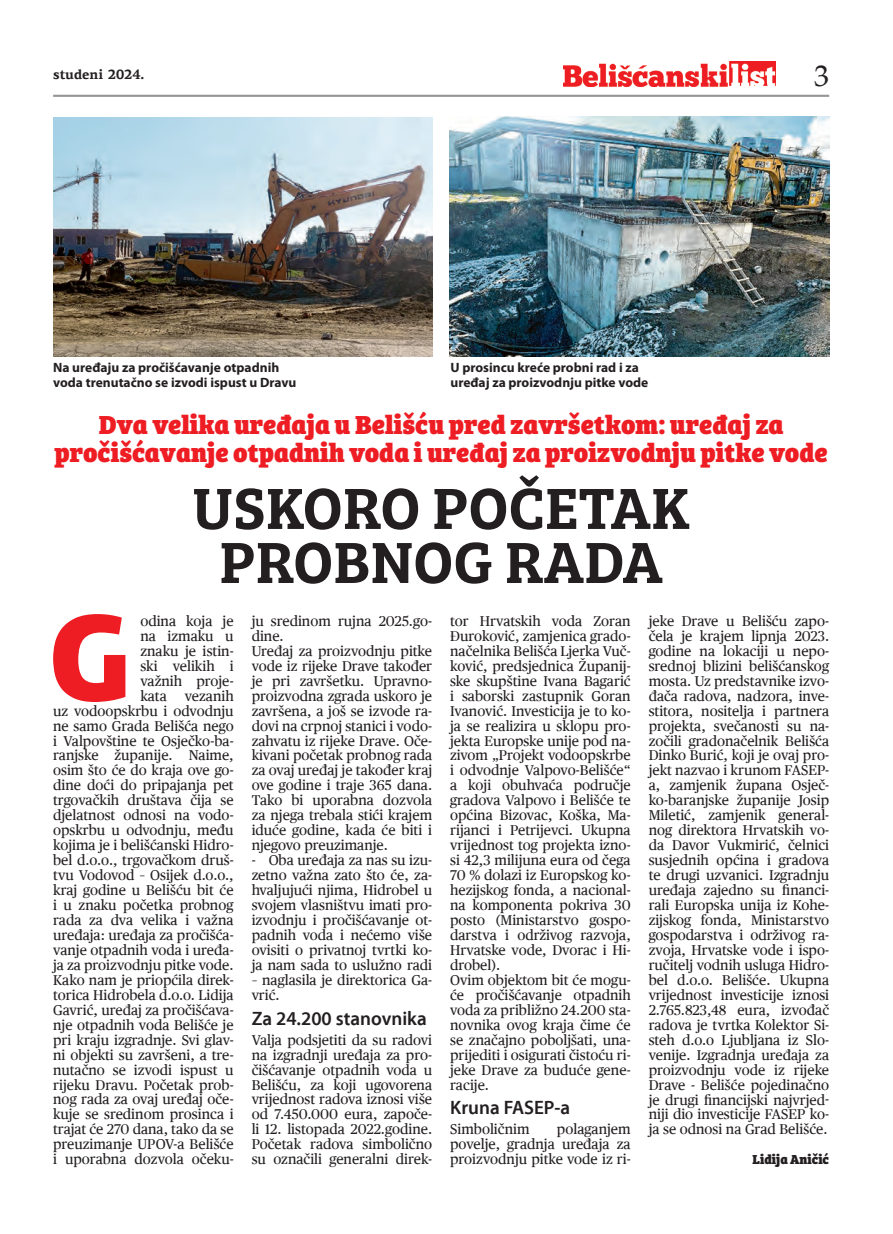
<style>
.page{position:relative;width:893px;height:1234px;background:#fff}
.page>*{position:absolute;margin:0;border:0;box-sizing:border-box;transform-origin:0 0}
.t1{font:900 122.7px "PF Agora Sans Pro";color:#ee1d23}
.t2{font:600 60px/54px "Bree Serif";color:#231f20;text-align:center}
.t3{font:30px "Palatino Roman";color:#231f20}
.t4{font:800 27px/27.8px "Bree Serif";color:#ee1d23;text-align:center}
.t5{font:600 19.5px "Myriad Pro";color:#231f20}
.t6{font:14.25px/15px "Publico Text";color:#231f20;text-align:justify}
.t7{font:700 13.5px/15px "Myriad Pro";color:#231f20}
.t8{font:700 13.5px "PF Agora Serif Pro";color:#231f20}
.t9{font:800 13.5px "Bree Serif";color:#231f20}
</style>
<div class="page">
<img style="left:563px;top:61px;width:213px;height:26px">
<hr style="left:53px;top:95px;width:776px;height:2px;background:#939598">
<img style="left:53px;top:117px;width:380px;height:239px">
<img style="left:450px;top:116px;width:379px;height:240px">
<p class="t8" style="left:53px;top:66px;width:93px">studeni 2024.</p>
<h3 class="t3" style="left:814px;top:58px;width:16px">3</h3>
<p class="t7" style="left:53px;top:359px;width:245px">Na uređaju za pročišćavanje otpadnih voda trenutačno se izvodi ispust u Dravu</p>
<p class="t7" style="left:450px;top:359px;width:199px">U prosincu kreće probni rad i za uređaj za proizvodnju pitke vode</p>
<h3 class="t4" style="left:54px;top:409px;width:775px">Dva velika uređaja u Belišću pred završetkom: uređaj za pročišćavanje otpadnih voda i uređaj za proizvodnju pitke vode</h3>
<h2 class="t2" style="left:192px;top:477px;width:499px">USKORO POČETAK<br>PROBNOG RADA</h2>
<h1 class="t1" style="left:48px;top:577px;width:85px">G</h1>
<p class="t6" style="left:140px;top:613px;width:95px">odina koja je na izmaku u znaku je istin&shy;ski velikih i važnih proje&shy;kata</p>
<p class="t6" style="left:252px;top:613px;width:182px;text-align:left">ju sredinom rujna 2025.go&shy;dine.<br>Uređaj za proizvodnju pitke vode iz rijeke Drave također je pri završetku. Upravno&shy;proizvodna zgrada uskoro je završena, a još se izvode ra&shy;dovi na crpnoj stanici i vodo&shy;zahvatu iz rijeke Drave. Oče&shy;kivani početak probnog rada za ovaj uređaj je također kraj ove godine i traje 365 dana.<br>Tako bi uporabna dozvola za njega trebala stići krajem iduće godine, kada će biti i njegovo preuzimanje.</p>
<p class="t6" style="left:252px;top:852px;width:182px">- Oba uređaja za nas su izu&shy;zetno važna zato što će, za&shy;hvaljujući njima, Hidrobel u svojem vlasništvu imati pro&shy;izvodnju i pročišćavanje ot&shy;padnih voda i nećemo više ovisiti o privatnoj tvrtki ko&shy;ja nam sada to uslužno radi</p>
<p class="t6" style="left:252px;top:972px;width:182px">– naglasila je direktorica Ga&shy;vrić.</p>
<h3 class="t5" style="left:252px;top:1006px;width:177px">Za 24.200 stanovnika</h3>
<p class="t6" style="left:252px;top:1031px;width:182px">Valja podsjetiti da su radovi na izgradnji uređaja za pro&shy;čišćavanje otpadnih voda u Belišću, za koji ugovorena vrijednost radova iznosi više od 7.450.000 eura, započe&shy;li 12. listopada 2022.godine.<br>Početak radova simbolično su označili generalni direk-</p>
<p class="t6" style="left:450px;top:613px;width:182px;text-align:left">tor Hrvatskih voda Zoran<br>Đuroković, zamjenica grado&shy;načelnika Belišća Ljerka Vuč&shy;ković, predsjednica Županij&shy;ske skupštine Ivana Bagarić i saborski zastupnik Goran<br>Ivanović. Investicija je to ko&shy;ja se realizira u sklopu pro&shy;jekta Europske unije pod na&shy;zivom „Projekt vodoopskrbe i odvodnje Valpovo-Belišće“ a koji obuhvaća područje gradova Valpovo i Belišće te općina Bizovac, Koška, Ma&shy;rijanci i Petrijevci. Ukupna vrijednost tog projekta izno&shy;si 42,3 milijuna eura od čega<br>70 % dolazi iz Europskog ko&shy;hezijskog fonda, a nacional&shy;na komponenta pokriva 30 posto (Ministarstvo gospo&shy;darstva i održivog razvoja,<br>Hrvatske vode, Dvorac i Hi&shy;drobel).<br>Ovim objektom bit će mogu&shy;će pročišćavanje otpadnih voda za približno 24.200 sta&shy;novnika ovog kraja čime će se značajno poboljšati, una&shy;prijediti i osigurati čistoću ri&shy;jeke Drave za buduće gene&shy;racije.</p>
<h3 class="t5" style="left:450px;top:1096px;width:121px">Kruna FASEP-a</h3>
<p class="t6" style="left:450px;top:1121px;width:81px">Simboličnim</p>
<p class="t6" style="left:649px;top:613px;width:182px">jeke Drave u Belišću zapo&shy;čela je krajem lipnja 2023. godine na lokaciji u nepo&shy;srednoj blizini belišćanskog mosta. Uz predstavnike izvo&shy;đača radova, nadzora, inve&shy;stitora, nositelja i partnera projekta, svečanosti su na&shy;zočili gradonačelnik Belišća Dinko Burić, koji je ovaj pro&shy;jekt nazvao i krunom FASEP&shy;a, zamjenik župana Osječ&shy;ko-baranjske županije Josip Miletić, zamjenik general&shy;nog direktora Hrvatskih vo&shy;da Davor Vukmirić, čelnici susjednih općina i gradova te drugi uzvanici. Izgradnju uređaja zajedno su financi&shy;rali Europska unija iz Kohe&shy;zijskog fonda, Ministarstvo gospodarstva i održivog ra&shy;zvoja, Hrvatske vode i ispo&shy;ručitelj vodnih usluga Hidro&shy;bel d.o.o. Belišće. Ukupna vrijednost investicije iznosi 2.765.823,48 eura, izvođač radova je tvrtka Kolektor Si&shy;steh d.o.o Ljubljana iz Slo&shy;venije. Izgradnja uređaja za proizvodnju vode iz rijeke Drave - Belišće pojedinačno je drugi financijski najvrjed&shy;niji dio investicije FASEP ko&shy;ja se odnosi na Grad Belišće.</p>
<p class="t9" style="left:752px;top:1148px;width:78px">Lidija Aničić</p>
<p class="t6" style="left:53px;top:688px;width:182px;text-indent:132px">vezanih uz vodoopskrbu i odvodnju ne samo Grada Belišća nego i Valpovštine te Osječko-ba&shy;ranjske županije. Naime, osim što će do kraja ove go&shy;dine doći do pripajanja pet trgovačkih društava čija se djelatnost odnosi na vodo&shy;opskrbu u odvodnju, među kojima je i belišćanski Hidro&shy;bel d.o.o., trgovačkom druš&shy;tvu Vodovod – Osijek d.o.o., kraj godine u Belišću bit će i u znaku početka probnog rada za dva velika i važna uređaja: uređaja za pročišća&shy;vanje otpadnih voda i uređa&shy;ja za proizvodnju pitke vode.<br>Kako nam je priopćila direk&shy;torica Hidrobela d.o.o. Lidija Gavrić, uređaj za pročišćava&shy;nje otpadnih voda Belišće je pri kraju izgradnje. Svi glav&shy;ni objekti su završeni, a tre&shy;nutačno se izvodi ispust u rijeku Dravu. Početak prob&shy;nog rada za ovaj uređaj oče&shy;kuje se sredinom prosinca i trajat će 270 dana, tako da se preuzimanje UPOV-a Belišće i uporabna dozvola očeku-</p>
<p class="t6" style="left:450px;top:1121px;width:182px;text-indent:107px">polaganjem povelje, gradnja uređaja za proizvodnju pitke vode iz ri-</p>
</div>
